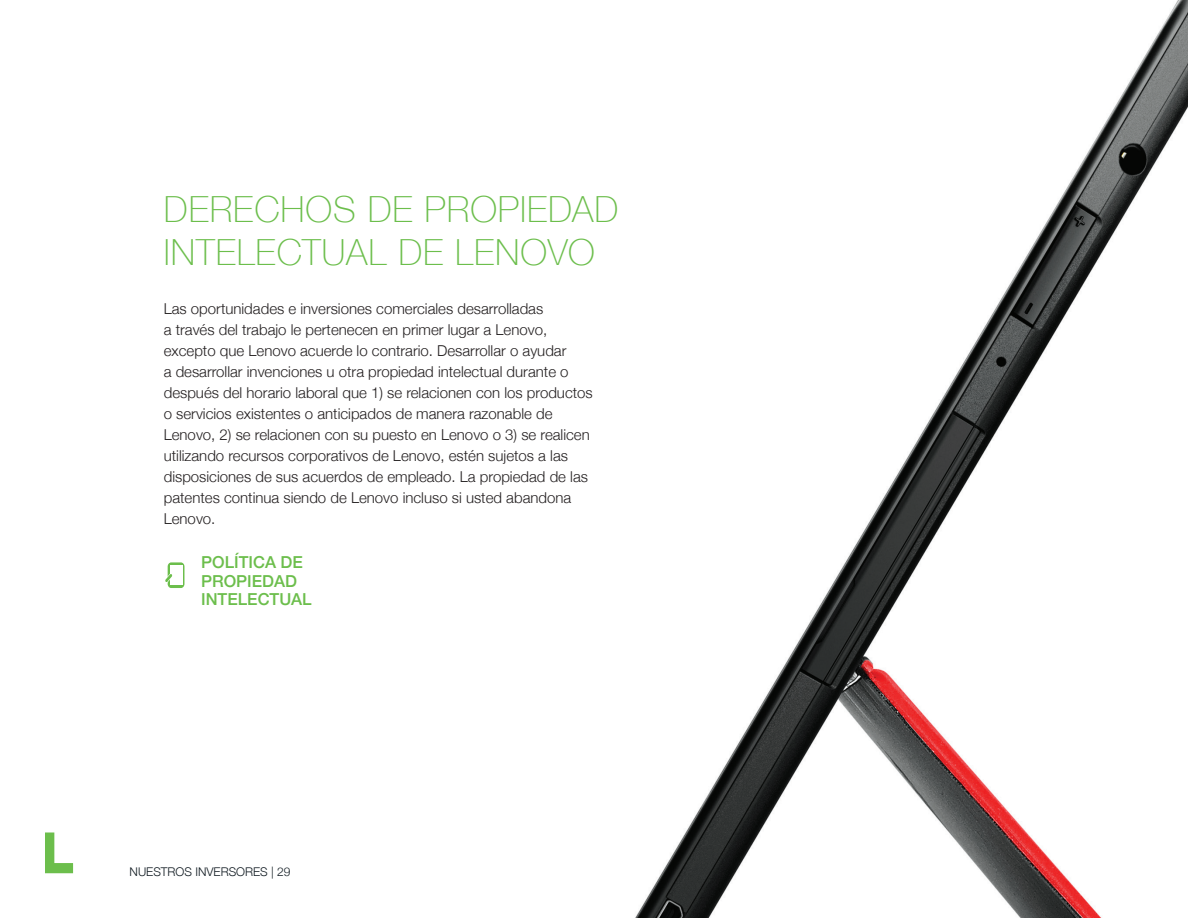
<style>
.page{position:relative;width:1188px;height:918px;background:#fff}
.page>*{position:absolute;margin:0;border:0;box-sizing:border-box;transform-origin:0 0}
.t1{font:100 36px/43.2px "Helvetica Neue";letter-spacing:.025em;color:#6cbe4c}
.t2{font:500 16.5px/18.8px "Helvetica Neue";color:#6cbe4c}
.t3{font:300 15px/21px "Helvetica Neue";color:#231f20}
.t4{font:300 12px "Helvetica Neue";color:#101a21}
</style>
<div class="page">
<img style="left:635px;top:0;width:553px;height:918px">
<svg style="left:168px;top:562px;width:16px;height:26px"></svg>
<div style="left:170px;top:566px;width:12px;height:19px;background:#fff"></div>
<svg style="left:165px;top:572px;width:8px;height:12px"></svg>
<svg style="left:45px;top:832px;width:28px;height:41px"></svg>
<h1 class="t1" style="left:164px;top:186px;width:456px">DERECHOS DE PROPIEDAD<br>INTELECTUAL DE LENOVO</h1>
<p class="t3" style="left:164px;top:297px;width:431px">Las oportunidades e inversiones comerciales desarrolladas<br>a través del trabajo le pertenecen en primer lugar a Lenovo, excepto que Lenovo acuerde lo contrario. Desarrollar o ayudar<br>a desarrollar invenciones u otra propiedad intelectual durante o después del horario laboral que 1) se relacionen con los productos o servicios existentes o anticipados de manera razonable de Lenovo, 2) se relacionen con su puesto en Lenovo o 3) se realicen utilizando recursos corporativos de Lenovo, estén sujetos a las disposiciones de sus acuerdos de empleado. La propiedad de las patentes continua siendo de Lenovo incluso si usted abandona Lenovo.</p>
<p class="t2" style="left:201px;top:552px;width:112px">POLÍTICA DE<br>PROPIEDAD<br>INTELECTUAL</p>
<p class="t4" style="left:130px;top:862px;width:162px">NUESTROS INVERSORES | 29</p>
</div>
